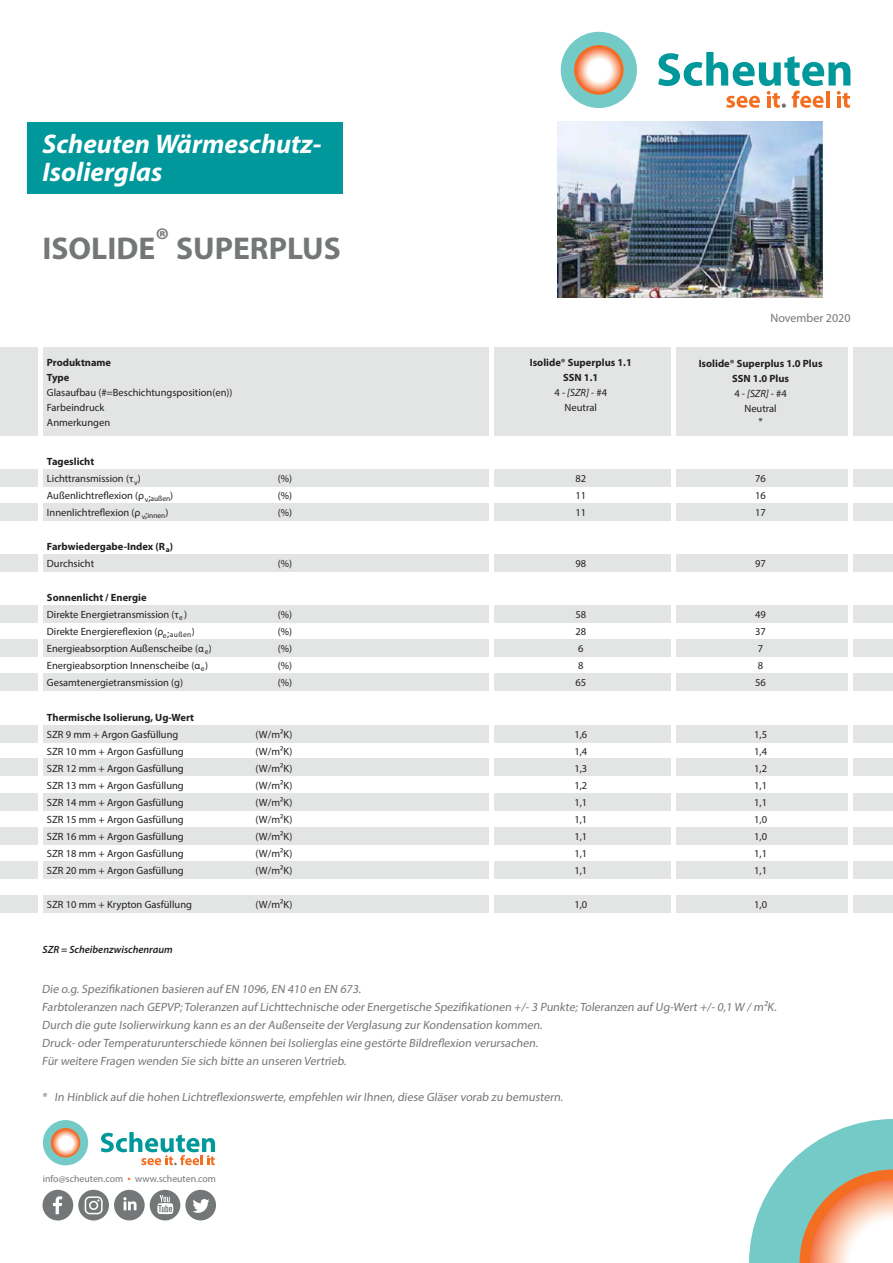
<style>
.page{position:relative;width:893px;height:1263px;background:#fff}
.page>*{position:absolute;margin:0;border:0;box-sizing:border-box;transform-origin:0 0}
.t1{font:700 31.65px "Myriad Pro";color:#747778}
.t2{font:italic 700 27px "Myriad Pro";color:#fff}
.t3{font:12px "Myriad Pro";color:#747778}
.t4{font:10.5px "Myriad Pro";color:#231f20}
.t5{font:700 10.5px/15px "Myriad Pro";color:#231f20;text-align:center}
.t6{font:italic 600 10.5px "Myriad Pro";color:#231f20}
.t7{font:9.75px "Myriad Pro";color:#747778}
.s1{font-style:italic}
.s2{font-size:11.7px;color:#f36e21}
</style>
<div class="page">
<div style="left:0;top:895px;width:893px;height:17px;background:#e3e4e4"></div>
<div style="left:0;top:759px;width:893px;height:17px;background:#e3e4e4"></div>
<div style="left:0;top:793px;width:893px;height:17px;background:#e3e4e4"></div>
<div style="left:0;top:827px;width:893px;height:17px;background:#e3e4e4"></div>
<div style="left:0;top:861px;width:893px;height:17px;background:#e3e4e4"></div>
<div style="left:0;top:725px;width:893px;height:17px;background:#e3e4e4"></div>
<div style="left:0;top:348px;width:893px;height:88px;background:#e3e4e4"></div>
<div style="left:0;top:470px;width:893px;height:17px;background:#e3e4e4"></div>
<div style="left:0;top:504px;width:893px;height:17px;background:#e3e4e4"></div>
<div style="left:0;top:555px;width:893px;height:17px;background:#e3e4e4"></div>
<div style="left:0;top:606px;width:893px;height:17px;background:#e3e4e4"></div>
<div style="left:0;top:640px;width:893px;height:17px;background:#e3e4e4"></div>
<div style="left:0;top:674px;width:893px;height:17px;background:#e3e4e4"></div>
<hr style="left:39px;top:332px;width:4px;height:593px;background:#fff">
<svg style="left:749px;top:1119px;width:144px;height:144px"></svg>
<div style="left:561px;top:32px;width:76px;height:76px;background:#73cac7;border-radius:50%"></div>
<svg style="left:574px;top:45px;width:50px;height:50px"></svg>
<svg style="left:577px;top:48px;width:44px;height:44px;background:#fac9b3"></svg>
<svg style="left:658px;top:52px;width:192px;height:56px"></svg>
<img style="left:558px;top:122px;width:265px;height:175px">
<div style="left:27px;top:122px;width:315px;height:71px;background:#00989b"></div>
<div style="left:43px;top:1120px;width:45px;height:45px;background:#73cac7;border-radius:50%"></div>
<svg style="left:51px;top:1128px;width:29px;height:29px"></svg>
<svg style="left:52px;top:1129px;width:27px;height:27px"></svg>
<svg style="left:101px;top:1132px;width:114px;height:33px"></svg>
<svg style="left:43px;top:1190px;width:173px;height:30px"></svg>
<hr style="left:490px;top:335px;width:4px;height:593px;background:#fff">
<hr style="left:671px;top:335px;width:4px;height:594px;background:#fff">
<hr style="left:849px;top:335px;width:4px;height:592px;background:#fff">
<p class="t2" style="left:43px;top:126px;width:280px">Scheuten Wärmeschutz-</p>
<p class="t2" style="left:43px;top:155px;width:121px">Isolierglas</p>
<p class="t1" style="left:43px;top:228px;width:300px">ISOLIDE® SUPERPLUS</p>
<p class="t5" style="left:47px;top:354px;width:66px">Produktname</p>
<p class="t5" style="left:47px;top:369px;width:24px">Type</p>
<p class="t4" style="left:47px;top:386px;width:187px">Glasaufbau (#=Beschichtungsposition(en))</p>
<p class="t4" style="left:47px;top:401px;width:59px">Farbeindruck</p>
<p class="t4" style="left:47px;top:416px;width:65px">Anmerkungen</p>
<p class="t5" style="left:530px;top:354px;width:104px">Isolide® Superplus 1.1</p>
<p class="t5" style="left:563px;top:369px;width:37px">SSN 1.1</p>
<p class="t4" style="left:554px;top:386px;width:54px">4 - <span class="s1">[SZR]</span> - #4</p>
<p class="t4" style="left:565px;top:401px;width:34px">Neutral</p>
<p class="t3" style="left:770px;top:310px;width:82px">November 2020</p>
<p class="t5" style="left:699px;top:355px;width:125px">Isolide® Superplus 1.0 Plus<br>SSN 1.0 Plus</p>
<p class="t4" style="left:734px;top:387px;width:54px">4 - <span class="s1">[SZR]</span> - #4</p>
<p class="t4" style="left:744px;top:402px;width:34px">Neutral</p>
<p class="t4" style="left:758px;top:414px;width:6px">*</p>
<p class="t5" style="left:47px;top:454px;width:49px">Tageslicht</p>
<p class="t4" style="left:47px;top:472px;width:95px">Lichttransmission (τ<sub>v</sub>)</p>
<p class="t4" style="left:278px;top:472px;width:16px">(%)</p>
<p class="t4" style="left:575px;top:472px;width:12px">82</p>
<p class="t4" style="left:755px;top:472px;width:12px">76</p>
<p class="t4" style="left:47px;top:489px;width:128px">Außenlichtreflexion (ρ<sub>v</sub>;<sub>außen</sub>)</p>
<p class="t4" style="left:278px;top:489px;width:16px">(%)</p>
<p class="t4" style="left:575px;top:489px;width:12px">11</p>
<p class="t4" style="left:755px;top:489px;width:12px">16</p>
<p class="t4" style="left:47px;top:506px;width:123px">Innenlichtreflexion (ρ<sub>v</sub>;<sub>innen</sub>)</p>
<p class="t4" style="left:278px;top:506px;width:16px">(%)</p>
<p class="t4" style="left:575px;top:506px;width:12px">11</p>
<p class="t4" style="left:755px;top:506px;width:12px">17</p>
<p class="t5" style="left:47px;top:539px;width:128px">Farbwiedergabe-Index (R<sub>a</sub>)</p>
<p class="t4" style="left:47px;top:557px;width:49px">Durchsicht</p>
<p class="t4" style="left:278px;top:557px;width:16px">(%)</p>
<p class="t4" style="left:575px;top:557px;width:12px">98</p>
<p class="t4" style="left:755px;top:557px;width:12px">97</p>
<p class="t5" style="left:47px;top:590px;width:101px">Sonnenlicht / Energie</p>
<p class="t4" style="left:47px;top:608px;width:142px">Direkte Energietransmission (τ<sub>e</sub> )</p>
<p class="t4" style="left:278px;top:608px;width:16px">(%)</p>
<p class="t4" style="left:575px;top:608px;width:12px">58</p>
<p class="t4" style="left:755px;top:608px;width:12px">49</p>
<p class="t4" style="left:47px;top:625px;width:149px">Direkte Energiereflexion (ρ<sub>e</sub>;<sub>außen</sub>)</p>
<p class="t4" style="left:278px;top:625px;width:16px">(%)</p>
<p class="t4" style="left:575px;top:625px;width:12px">28</p>
<p class="t4" style="left:755px;top:625px;width:12px">37</p>
<p class="t4" style="left:47px;top:642px;width:166px">Energieabsorption Außenscheibe (α<sub>e</sub>)</p>
<p class="t4" style="left:278px;top:642px;width:16px">(%)</p>
<p class="t4" style="left:578px;top:642px;width:7px">6</p>
<p class="t4" style="left:758px;top:642px;width:7px">7</p>
<p class="t4" style="left:47px;top:659px;width:163px">Energieabsorption Innenscheibe (α<sub>e</sub>)</p>
<p class="t4" style="left:278px;top:659px;width:16px">(%)</p>
<p class="t4" style="left:578px;top:659px;width:7px">8</p>
<p class="t4" style="left:758px;top:659px;width:7px">8</p>
<p class="t4" style="left:47px;top:676px;width:138px">Gesamtenergietransmission (g)</p>
<p class="t4" style="left:278px;top:676px;width:16px">(%)</p>
<p class="t4" style="left:575px;top:676px;width:12px">65</p>
<p class="t4" style="left:755px;top:676px;width:12px">56</p>
<p class="t5" style="left:47px;top:709px;width:149px">Thermische Isolierung, Ug-Wert</p>
<p class="t4" style="left:47px;top:727px;width:133px">SZR 9 mm + Argon Gasfüllung</p>
<p class="t4" style="left:255px;top:727px;width:38px">(W/m²K)</p>
<p class="t4" style="left:574px;top:727px;width:14px">1,6</p>
<p class="t4" style="left:754px;top:727px;width:14px">1,5</p>
<p class="t4" style="left:47px;top:744px;width:138px">SZR 10 mm + Argon Gasfüllung</p>
<p class="t4" style="left:255px;top:744px;width:38px">(W/m²K)</p>
<p class="t4" style="left:574px;top:744px;width:14px">1,4</p>
<p class="t4" style="left:754px;top:744px;width:14px">1,4</p>
<p class="t4" style="left:47px;top:761px;width:138px">SZR 12 mm + Argon Gasfüllung</p>
<p class="t4" style="left:255px;top:761px;width:38px">(W/m²K)</p>
<p class="t4" style="left:574px;top:761px;width:14px">1,3</p>
<p class="t4" style="left:754px;top:761px;width:14px">1,2</p>
<p class="t4" style="left:47px;top:778px;width:138px">SZR 13 mm + Argon Gasfüllung</p>
<p class="t4" style="left:255px;top:778px;width:38px">(W/m²K)</p>
<p class="t4" style="left:574px;top:778px;width:14px">1,2</p>
<p class="t4" style="left:754px;top:778px;width:14px">1,1</p>
<p class="t4" style="left:47px;top:795px;width:138px">SZR 14 mm + Argon Gasfüllung</p>
<p class="t4" style="left:255px;top:795px;width:38px">(W/m²K)</p>
<p class="t4" style="left:574px;top:795px;width:14px">1,1</p>
<p class="t4" style="left:754px;top:795px;width:14px">1,1</p>
<p class="t4" style="left:47px;top:812px;width:138px">SZR 15 mm + Argon Gasfüllung</p>
<p class="t4" style="left:255px;top:812px;width:38px">(W/m²K)</p>
<p class="t4" style="left:574px;top:812px;width:14px">1,1</p>
<p class="t4" style="left:754px;top:812px;width:14px">1,0</p>
<p class="t4" style="left:47px;top:829px;width:138px">SZR 16 mm + Argon Gasfüllung</p>
<p class="t4" style="left:255px;top:829px;width:38px">(W/m²K)</p>
<p class="t4" style="left:574px;top:829px;width:14px">1,1</p>
<p class="t4" style="left:754px;top:829px;width:14px">1,0</p>
<p class="t4" style="left:47px;top:846px;width:138px">SZR 18 mm + Argon Gasfüllung</p>
<p class="t4" style="left:255px;top:846px;width:38px">(W/m²K)</p>
<p class="t4" style="left:574px;top:846px;width:14px">1,1</p>
<p class="t4" style="left:754px;top:846px;width:14px">1,1</p>
<p class="t4" style="left:47px;top:863px;width:138px">SZR 20 mm + Argon Gasfüllung</p>
<p class="t4" style="left:255px;top:863px;width:38px">(W/m²K)</p>
<p class="t4" style="left:574px;top:863px;width:14px">1,1</p>
<p class="t4" style="left:754px;top:863px;width:14px">1,1</p>
<p class="t4" style="left:47px;top:898px;width:147px">SZR 10 mm + Krypton Gasfüllung</p>
<p class="t4" style="left:255px;top:898px;width:38px">(W/m²K)</p>
<p class="t4" style="left:574px;top:898px;width:14px">1,0</p>
<p class="t4" style="left:754px;top:898px;width:14px">1,0</p>
<p class="t6" style="left:43px;top:943px;width:132px">SZR = Scheibenzwischenraum</p>
<p class="t3" style="left:42px;top:981px;width:323px">Die o.g.Spezifikationen basieren auf EN 1096,EN 410 en EN 673.</p>
<p class="t3" style="left:42px;top:999px;width:738px">Farbtoleranzen nach GEPVP;Toleranzen auf Lichttechnische oder Energetische Spezifikationen +/-3 Punkte;Toleranzen auf Ug-Wert +/-0,1 W / m²K.</p>
<p class="t3" style="left:42px;top:1017px;width:504px">Durch die gute Isolierwirkung kann es an der Außenseite der Verglasung zur Kondensation kommen.</p>
<p class="t3" style="left:42px;top:1035px;width:499px">Druck-oder Temperaturunterschiede können beiIsolierglas eine gestörte Bildreflexion verursachen.</p>
<p class="t3" style="left:42px;top:1053px;width:308px">Für weitere Fragen wenden Sie sich bitte an unseren Vertrieb.</p>
<p class="t3" style="left:42px;top:1089px;width:524px">* In Hinblick auf die hohen Lichtreflexionswerte,empfehlen wir Ihnen,diese Gläser vorab zu bemustern.</p>
<p class="t7" style="left:43px;top:1173px;width:175px">info@scheuten.com <span class="s2">•</span> www.scheuten.com</p>
</div>
